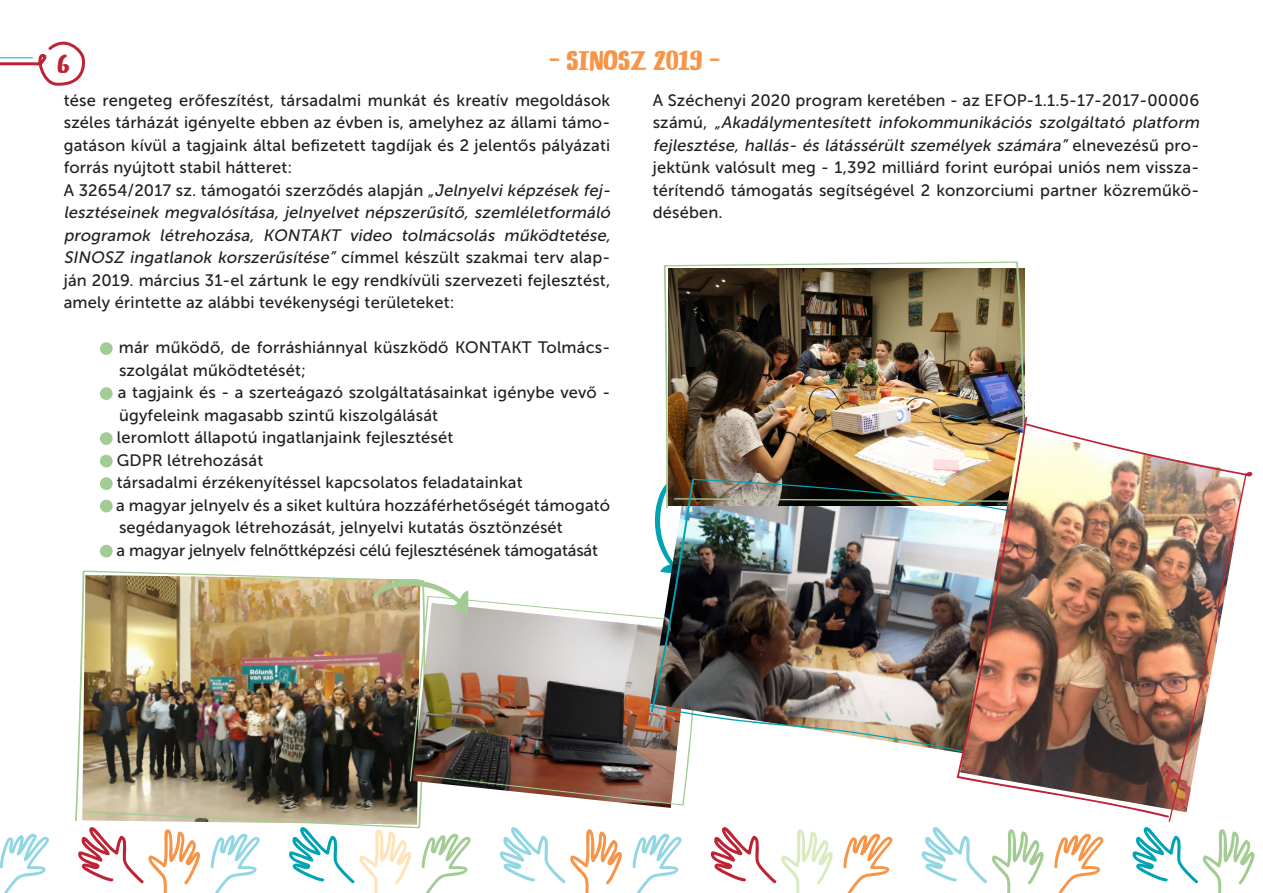
<style>
.page{position:relative;width:1263px;height:893px;background:#fff}
.page>*{position:absolute;margin:0;border:0;box-sizing:border-box;transform-origin:0 0}
.t1{font:700 27px "Recipe Daily";color:#f79447}
.t2{font:700 27px "Recipe Daily";color:#bd2335}
.kenyer{font:16.5px/22.5px "Museo Sans 500";letter-spacing:.01em;color:#231f20}
.kenyer-2{font:16.5px "Museo Sans 500";letter-spacing:-.01em;color:#231f20}
.s1{font-style:italic}
</style>
<div class="page">
<svg style="left:0;top:41px;width:85px;height:45px"></svg>
<hr style="left:0;top:57px;width:32px;height:1px;background:#54c5cf">
<svg style="left:1132px;top:827px;width:122px;height:66px"></svg>
<svg style="left:1054px;top:833px;width:50px;height:60px"></svg>
<svg style="left:921px;top:827px;width:123px;height:66px"></svg>
<svg style="left:843px;top:833px;width:50px;height:60px"></svg>
<svg style="left:710px;top:827px;width:123px;height:66px"></svg>
<svg style="left:632px;top:833px;width:50px;height:60px"></svg>
<svg style="left:500px;top:827px;width:122px;height:66px"></svg>
<svg style="left:422px;top:833px;width:49px;height:60px"></svg>
<svg style="left:289px;top:828px;width:122px;height:65px"></svg>
<svg style="left:211px;top:833px;width:49px;height:60px"></svg>
<svg style="left:78px;top:828px;width:122px;height:65px"></svg>
<svg style="left:0;top:833px;width:49px;height:60px"></svg>
<img style="left:75px;top:570px;width:347px;height:258px">
<img style="left:410px;top:596px;width:279px;height:209px">
<svg style="left:372px;top:579px;width:96px;height:38px"></svg>
<div style="left:100px;top:342px;width:13px;height:13px;background:#a2cc94;border-radius:50%"></div>
<div style="left:100px;top:387px;width:13px;height:13px;background:#a2cc94;border-radius:50%"></div>
<div style="left:100px;top:432px;width:13px;height:13px;background:#a2cc94;border-radius:50%"></div>
<div style="left:100px;top:455px;width:13px;height:12px;background:#a2cc94;border-radius:50%"></div>
<div style="left:100px;top:477px;width:13px;height:13px;background:#a2cc94;border-radius:50%"></div>
<div style="left:100px;top:500px;width:13px;height:12px;background:#a2cc94;border-radius:50%"></div>
<div style="left:100px;top:545px;width:13px;height:12px;background:#a2cc94;border-radius:50%"></div>
<img style="left:664px;top:261px;width:361px;height:218px">
<img style="left:647px;top:479px;width:309px;height:283px">
<img style="left:956px;top:416px;width:72px;height:374px">
<img style="left:1025px;top:423px;width:228px;height:399px">
<h1 class="t1" style="left:549px;top:47px;width:172px">_ SINOSZ 2019 _</h1>
<h1 class="t2" style="left:58px;top:49px;width:14px">6</h1>
<p class="kenyer" style="left:64px;top:89px;width:548px;text-align:justify">tése rengeteg erőfeszítést, társadalmi munkát és kreatív megoldások széles tárházát igényelte ebben az évben is, amelyhez az állami támo&shy;gatáson kívül a tagjaink által befizetett tagdíjak és 2 jelentős pályázati forrás nyújtott stabil hátteret:</p>
<p class="kenyer" style="left:64px;top:179px;width:551px">A 32654/2017 sz. támogatói szerződés alapján <span class="s1">„Jelnyelvi képzések fej&shy;lesztéseinek megvalósítása, jelnyelvet népszerűsítő, szemléletformáló programok létrehozása, KONTAKT video tolmácsolás működtetése, SINOSZ ingatlanok korszerűsítése”</span> c ím m e l ké s z ü lt s z a k m a i t e rv a la p - ján 2019. március 31-el zártunk le egy rendkívüli szervezeti fejlesztést, amely érintette az alábbi tevékenységi területeket:</p>
<p class="kenyer" style="left:119px;top:337px;width:493px">már működő, de forráshiánnyal küszködő KONTAKT Tolmács&shy;szolgálat működtetését;</p>
<p class="kenyer" style="left:118px;top:382px;width:494px">a tagjaink és - a szerteágazó szolgáltatásainkat igénybe vevő - ügyfeleink magasabb szintű kiszolgálását</p>
<p class="kenyer" style="left:117px;top:427px;width:338px">leromlott állapotú ingatlanjaink fejlesztését</p>
<p class="kenyer" style="left:117px;top:449px;width:148px">GDPR létrehozását</p>
<p class="kenyer" style="left:117px;top:472px;width:407px">társadalmi érzékenyítéssel kapcsolatos feladatainkat</p>
<p class="kenyer" style="left:116px;top:494px;width:495px">a magyar jelnyelv és a siket kultúra hozzáférhetőségét támogató segédanyagok létrehozását, jelnyelvi kutatás ösztönzését</p>
<p class="kenyer-2" style="left:117px;top:541px;width:483px">a magyar jelnyelv felnőttképzési célú fejlesztésének támogatását</p>
<p class="kenyer" style="left:653px;top:89px;width:551px">A Széchenyi 2020 program keretében - az EFOP-1.1.5-17-2017-00006 s z á m ú , <span class="s1">„Akadálymentesített infokommunikációs szolgáltató platform fej lesztése, hallás- és látássérült személyek számára”</span> e l n e v e z é s ű p r o - jektünk valósult meg - 1,392 milliárd forint európai uniós nem vissza&shy;térítendő támogatás segítségével 2 konzorciumi partner közreműkö&shy;désében.</p>
</div>
